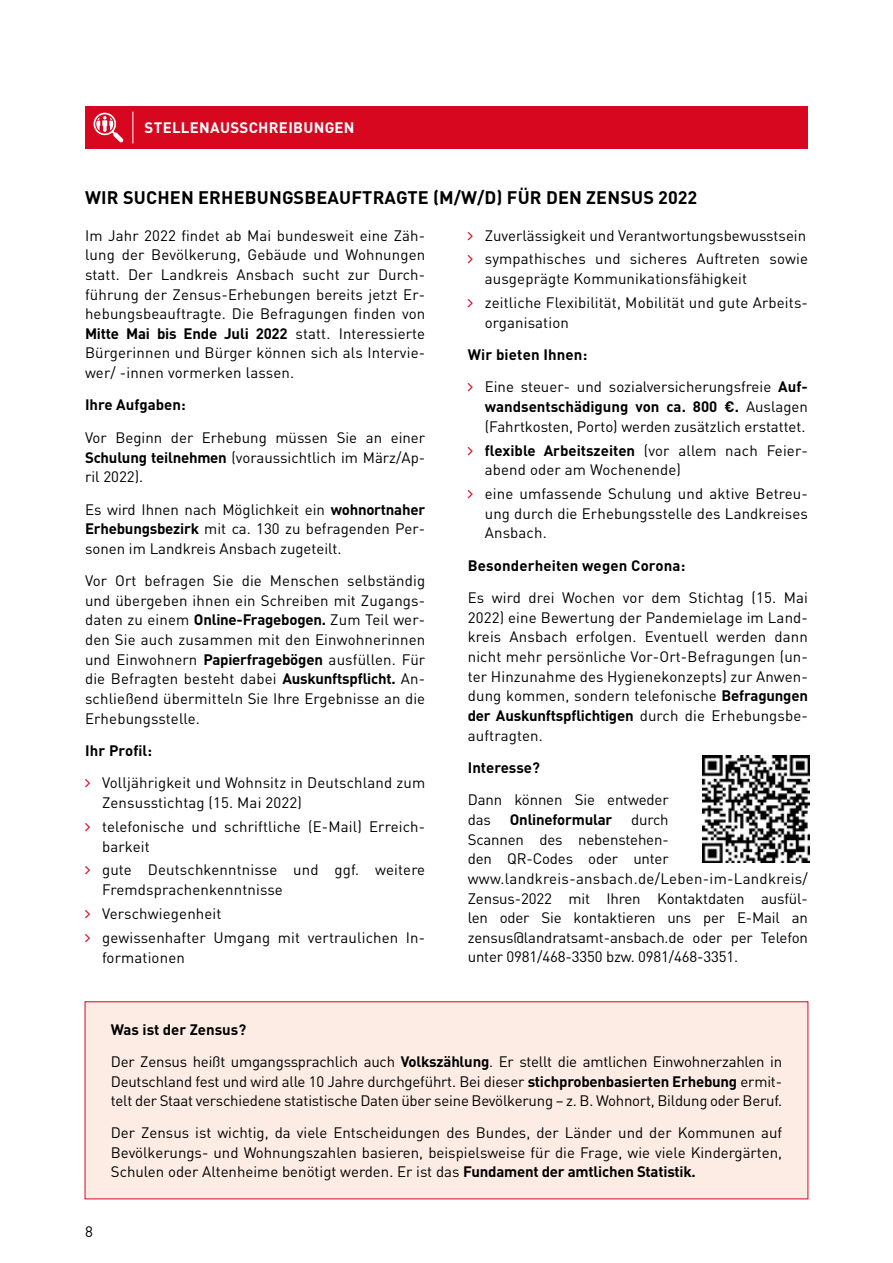
<style>
.page{position:relative;width:893px;height:1263px;background:#fff}
.page>*{position:absolute;margin:0;border:0;box-sizing:border-box;transform-origin:0 0}
.t1{font:700 18px "DIN Pro";letter-spacing:.01em;color:#000}
.t2{font:15px/19.6px "DIN Pro";color:#000}
.t3{font:700 15px "DIN Pro";color:#000}
.t4{font:700 15px "DIN Pro";letter-spacing:.02em;color:#fff}
.s1{font-weight:700}
</style>
<div class="page">
<div style="left:85px;top:106px;width:723px;height:43px;background:#d70720"></div>
<hr style="left:133px;top:112px;width:1px;height:32px;background:#fff">
<svg style="left:94px;top:113px;width:30px;height:30px"></svg>
<img style="left:703px;top:756px;width:106px;height:106px">
<div style="left:85px;top:1002px;width:723px;height:197px;background:#fcece4"></div>
<p class="t4" style="left:145px;top:118px;width:211px">STELLENAUSSCHREIBUNGEN</p>
<p class="t1" style="left:85px;top:185px;width:614px">WIR SUCHEN ERHEBUNGSBEAUFTRAGTE (M/W/D) FÜR DEN ZENSUS 2022</p>
<p class="t2" style="left:85px;top:225px;width:342px;text-align:justify">Im Jahr 2022 findet ab Mai bundesweit eine Zäh&shy;lung der Bevölkerung, Gebäude und Wohnungen statt. Der Landkreis Ansbach sucht zur Durch&shy;führung der Zensus-Erhebungen bereits jetzt Er&shy;hebungsbeauftragte. Die Befragungen finden von <span class="s1">Mitte Mai bis Ende Juli 2022</span> statt. Interessierte Bürgerinnen und Bürger können sich als Intervie&shy;wer/ -innen vormerken lassen.</p>
<p class="t3" style="left:85px;top:395px;width:102px">Ihre Aufgaben:</p>
<p class="t2" style="left:85px;top:427px;width:342px;text-align:justify">Vor Beginn der Erhebung müssen Sie an einer <span class="s1">Schulung teilnehmen</span> (voraussichtlich im März/Ap&shy;ril 2022).</p>
<p class="t2" style="left:85px;top:499px;width:342px;text-align:justify">Es wird Ihnen nach Möglichkeit ein <span class="s1">wohnortnaher Erhebungsbezirk</span> mit ca. 130 zu befragenden Per&shy;sonen im Landkreis Ansbach zugeteilt.</p>
<p class="t2" style="left:85px;top:570px;width:342px;text-align:justify">Vor Ort befragen Sie die Menschen selbständig und übergeben ihnen ein Schreiben mit Zugangs&shy;daten zu einem <span class="s1">Online-Fragebogen.</span> Zum Teil wer&shy;den Sie auch zusammen mit den Einwohnerinnen und Einwohnern <span class="s1">Papierfragebögen</span> ausfüllen. Für die Befragten besteht dabei <span class="s1">Auskunftspflicht.</span> An&shy;schließend übermitteln Sie Ihre Ergebnisse an die Erhebungsstelle.</p>
<p class="t3" style="left:85px;top:740px;width:69px">Ihr Profil:</p>
<p class="t2" style="left:102px;top:772px;width:325px">Volljährigkeit und Wohnsitz in Deutschland zum<br>Zensusstichtag (15. Mai 2022)</p>
<p class="t2" style="left:102px;top:816px;width:325px">telefonische und schriftliche (E-Mail) Erreich&shy;barkeit</p>
<p class="t2" style="left:102px;top:860px;width:325px">gute Deutschkenntnisse und ggf. weitere<br>Fremdsprachenkenntnisse</p>
<p class="t2" style="left:102px;top:901px;width:325px;line-height:23.9px">Verschwiegenheit<br>gewissenhafter Umgang mit vertraulichen In-</p>
<p class="t2" style="left:102px;top:947px;width:84px">formationen</p>
<p class="t2" style="left:485px;top:223px;width:325px;line-height:23.9px">Zuverlässigkeit und Verantwortungsbewusstsein sympathisches und sicheres Auftreten sowie</p>
<p class="t2" style="left:485px;top:266px;width:325px;line-height:23.9px">ausgeprägte Kommunikationsfähigkeit<br>zeitliche Flexibilität, Mobilität und gute Arbeits-</p>
<p class="t2" style="left:485px;top:312px;width:86px">organisation</p>
<p class="t2" style="left:485px;top:338px;width:325px;line-height:32.4px;text-indent:-17px"><span class="s1">Wir bieten Ihnen:<br></span>Eine steuer- und sozialversicherungsfreie <span class="s1">Auf-</span></p>
<p class="t2" style="left:485px;top:396px;width:325px"><span class="s1">wandsentschädigung von ca. 800 €.</span> Auslagen (Fahrtkosten, Porto) werden zusätzlich erstattet.</p>
<p class="t2" style="left:485px;top:440px;width:325px"><span class="s1">flexible Arbeitszeiten</span> (vor allem nach Feier&shy;abend oder am Wochenende)</p>
<p class="t2" style="left:485px;top:483px;width:325px;text-align:justify">eine umfassende Schulung und aktive Betreu&shy;ung durch die Erhebungsstelle des Landkreises Ansbach.</p>
<p class="t3" style="left:468px;top:555px;width:219px">Besonderheiten wegen Corona:</p>
<p class="t2" style="left:468px;top:587px;width:342px;text-align:justify">Es wird drei Wochen vor dem Stichtag (15. Mai 2022) eine Bewertung der Pandemielage im Land&shy;kreis Ansbach erfolgen. Eventuell werden dann nicht mehr persönliche Vor-Ort-Befragungen (un&shy;ter Hinzunahme des Hygienekonzepts) zur Anwen&shy;dung kommen, sondern telefonische <span class="s1">Befragungen der Auskunftspflichtigen</span> durch die Erhebungsbe&shy;auftragten.</p>
<p class="t3" style="left:468px;top:757px;width:74px">Interesse?</p>
<p class="t2" style="left:468px;top:789px;width:202px">Dann können Sie entweder das</p>
<p class="t3" style="left:510px;top:809px;width:104px">Onlineformular</p>
<p class="t2" style="left:468px;top:809px;width:342px;text-indent:163px">durch<br>Scannen des nebenstehen-<br>den QR-Codes oder unter www.landkreis-ansbach.de/Leben-im-Landkreis/ Zensus-2022 mit Ihren Kontaktdaten ausfül&shy;len oder Sie kontaktieren uns per E-Mail an zensus@landratsamt-ansbach.de oder per Telefon unter 0981/468-3350 bzw. 0981/468-3351.</p>
<p class="t2" style="left:85px;top:1221px;width:9px">8</p>
<p class="t2" style="left:111px;top:1013px;width:673px;line-height:32.2px"><span class="s1">Was ist der Zensus?<br></span>Der Zensus heißt umgangssprachlich auch <span class="s1">Volkszählung</span>. Er stellt die amtlichen Einwohnerzahlen in</p>
<p class="t2" style="left:111px;top:1071px;width:673px">Deutschland fest und wird alle 10 Jahre durchgeführt. Bei dieser <span class="s1">stichprobenbasierten Erhebung</span> ermit&shy;telt der Staat verschiedene statistische Daten über seine Bevölkerung – z. B. Wohnort, Bildung oder Beruf.</p>
<p class="t2" style="left:111px;top:1122px;width:673px;text-align:justify">Der Zensus ist wichtig, da viele Entscheidungen des Bundes, der Länder und der Kommunen auf Bevölkerungs- und Wohnungszahlen basieren, beispielsweise für die Frage, wie viele Kindergärten, Schulen oder Altenheime benötigt werden. Er ist das <span class="s1">Fundament der amtlichen Statistik.</span></p>
</div>
